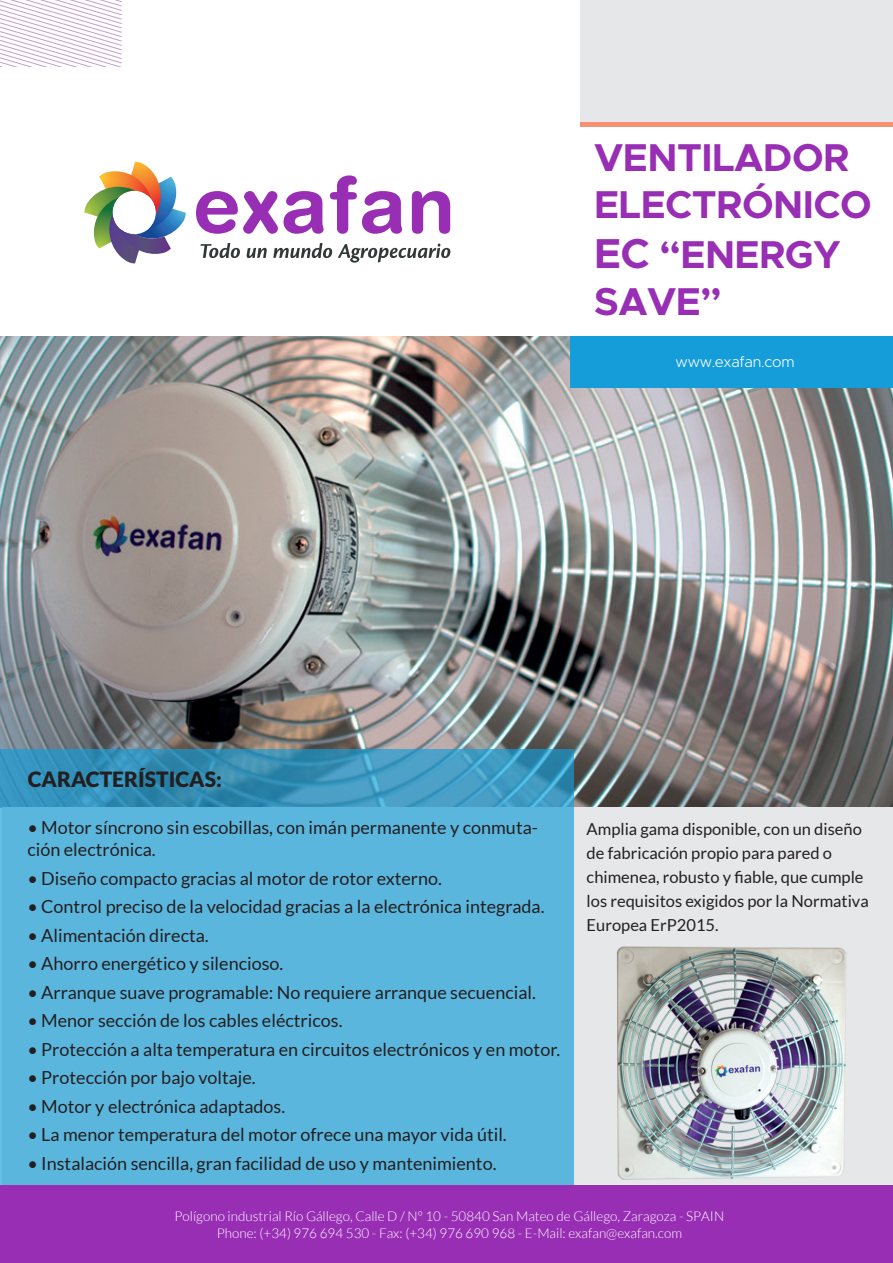
<style>
.page{position:relative;width:893px;height:1263px;background:#fff}
.page>*{position:absolute;margin:0;border:0;box-sizing:border-box;transform-origin:0 0}
.t1{font:700 39px/46.8px "Metropolis";letter-spacing:-.015em;color:#982eb4}
.t2{font:900 21px "Lato";color:#231f20}
.t3{font:18px/22.5px "Lato";color:#231f20}
.t4{font:16.5px/24px "Lato";color:#231f20}
.t5{font:300 15px "Metropolis";letter-spacing:-.02em;color:#fff}
.t6{font:300 13.5px/16.2px "Lato";color:#fff;text-align:center}
.s1{font-size:42px}
</style>
<div class="page">
<img style="left:0;top:337px;width:893px;height:470px">
<hr style="left:580px;top:122px;width:313px;height:4px;background:#f59172">
<div style="left:3px;top:807px;width:890px;height:380px;background:#e6e7e9"></div>
<div style="left:580px;top:0;width:313px;height:122px;background:#e6e7e9"></div>
<svg style="left:84px;top:162px;width:102px;height:102px"></svg>
<svg style="left:196px;top:191px;width:82px;height:43px"></svg>
<svg style="left:284px;top:191px;width:40px;height:43px"></svg>
<svg style="left:330px;top:175px;width:72px;height:59px"></svg>
<svg style="left:412px;top:191px;width:38px;height:43px"></svg>
<svg style="left:200px;top:243px;width:40px;height:15px"></svg>
<svg style="left:246px;top:248px;width:21px;height:10px"></svg>
<svg style="left:273px;top:243px;width:59px;height:15px"></svg>
<svg style="left:338px;top:244px;width:112px;height:19px"></svg>
<svg style="left:0;top:749px;width:574px;height:436px;background:#56b1d8"></svg>
<svg style="left:0;top:0;width:122px;height:67px"></svg>
<div style="left:0;top:1185px;width:893px;height:78px;background:#982eb4"></div>
<div style="left:571px;top:337px;width:322px;height:51px;background:#149dd9"></div>
<img style="left:504px;top:942px;width:343px;height:243px">
<h1 class="t1" style="left:594px;top:134px;width:279px">VENTILADOR<br>ELECTRÓNICO</h1>
<h1 class="t1" style="left:594px;top:231px;width:248px"><span class="s1">EC</span> “ENERGY<br>SAVE”</h1>
<p class="t5" style="left:676px;top:352px;width:120px">www.exafan.com</p>
<p class="t2" style="left:28px;top:766px;width:196px">CARACTERÍSTICAS:</p>
<p class="t3" style="left:27px;top:816px;width:512px">• Motor síncrono sin escobillas, con imán permanente y conmuta&shy;ción electrónica.</p>
<p class="t3" style="left:27px;top:867px;width:416px">• Diseño compacto gracias al motor de rotor externo.</p>
<p class="t3" style="left:27px;top:895px;width:519px">• Control preciso de la velocidad gracias a la electrónica integrada.</p>
<p class="t3" style="left:27px;top:924px;width:183px">• Alimentación directa.</p>
<p class="t3" style="left:27px;top:952px;width:257px">• Ahorro energético y silencioso.</p>
<p class="t3" style="left:27px;top:981px;width:510px">• Arranque suave programable: No requiere arranque secuencial.</p>
<p class="t3" style="left:27px;top:1009px;width:317px">• Menor sección de los cables eléctricos.</p>
<p class="t3" style="left:27px;top:1038px;width:534px">• Protección a alta temperatura en circuitos electrónicos y en motor.</p>
<p class="t3" style="left:27px;top:1066px;width:230px">• Protección por bajo voltaje.</p>
<p class="t3" style="left:27px;top:1095px;width:259px">• Motor y electrónica adaptados.</p>
<p class="t3" style="left:27px;top:1123px;width:481px">• La menor temperatura del motor ofrece una mayor vida útil.</p>
<p class="t3" style="left:27px;top:1152px;width:471px">• Instalación sencilla, gran facilidad de uso y mantenimiento.</p>
<p class="t4" style="left:587px;top:817px;width:284px">Amplia gama disponible, con un diseño de fabricación propio para pared o chimenea, robusto y fiable, que cumple los requisitos exigidos por la Normativa Europea ErP2015.</p>
<p class="t6" style="left:175px;top:1208px;width:551px">Polígono industrial Río Gállego, Calle D / Nº 10 - 50840 San Mateo de Gállego, Zaragoza - SPAIN<br>Phone: (+34) 976 694 530 - Fax: (+34) 976 690 968 - E-Mail: exafan@exafan.com</p>
</div>
